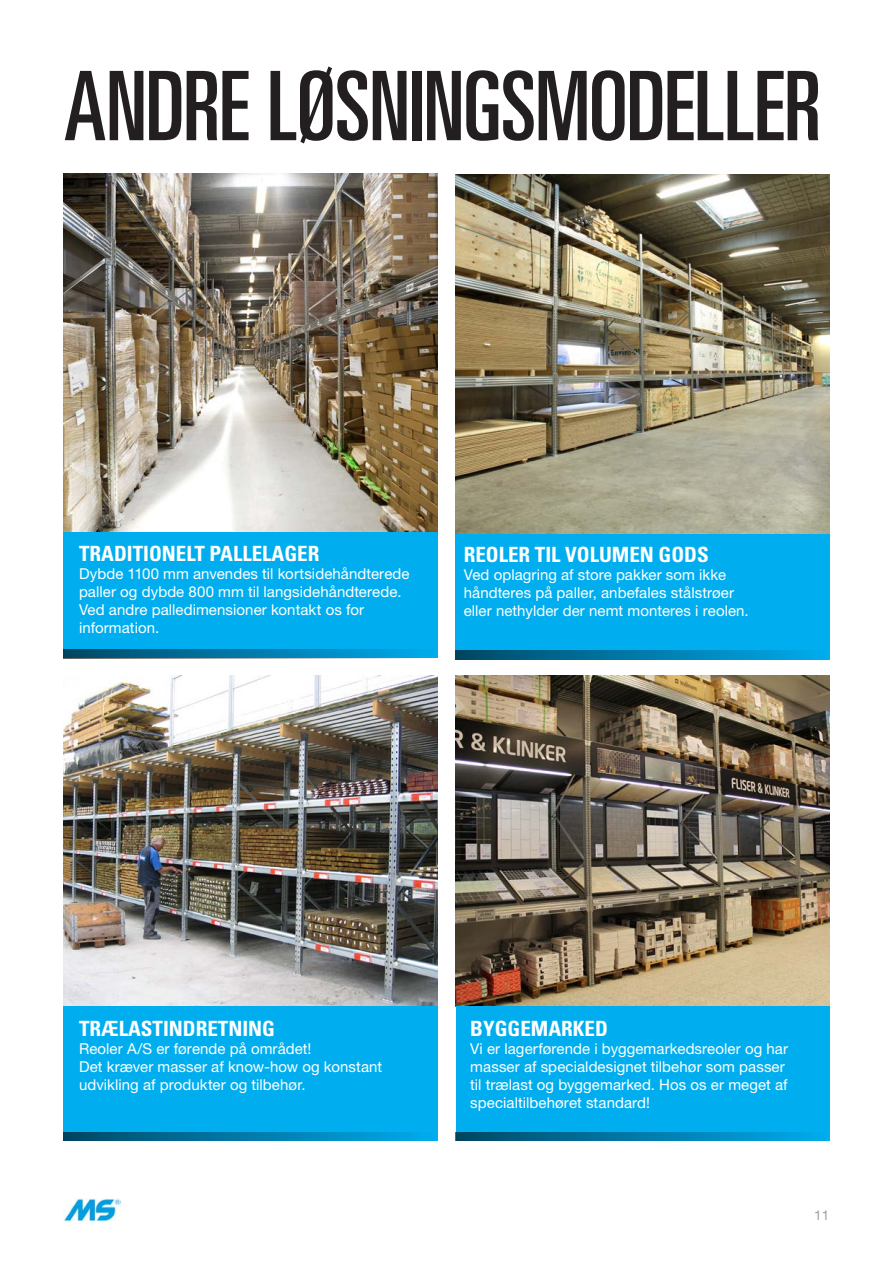
<style>
.page{position:relative;width:893px;height:1263px;background:#fff}
.page>*{position:absolute;margin:0;border:0;box-sizing:border-box;transform-origin:0 0}
.t1{font:ultra-condensed 96px "Univers";letter-spacing:-.01em;color:#231f20}
.t2{font:700 condensed 21px "Univers";color:#fff}
.t3{font:15px/18px "Helvetica Neue LT Pro";letter-spacing:.005em;color:#fff}
.t4{font:13.5px "Helvetica Neue LT Pro";color:#9d9fa2}
</style>
<div class="page">
<img style="left:64px;top:1198px;width:57px;height:22px">
<img style="left:64px;top:675px;width:374px;height:331px">
<img style="left:456px;top:675px;width:373px;height:331px">
<div style="left:64px;top:1006px;width:374px;height:135px;background:#00aeef"></div>
<svg style="left:64px;top:1132px;width:349px;height:8px;background:#0077a5"></svg>
<div style="left:456px;top:1006px;width:373px;height:135px;background:#00aeef"></div>
<svg style="left:456px;top:1132px;width:349px;height:8px;background:#0077a5"></svg>
<div style="left:64px;top:531px;width:374px;height:127px;background:#00aeef"></div>
<svg style="left:64px;top:650px;width:350px;height:8px;background:#0077a5"></svg>
<div style="left:455px;top:533px;width:374px;height:126px;background:#00aeef"></div>
<svg style="left:455px;top:651px;width:350px;height:8px;background:#0077a5"></svg>
<img style="left:64px;top:173px;width:374px;height:358px">
<img style="left:455px;top:174px;width:374px;height:359px">
<p class="t1" style="left:64px;top:51px;width:759px">ANDRE LØSNINGSMODELLER</p>
<p class="t2" style="left:79px;top:541px;width:242px">TRADITIONELT PALLELAGER</p>
<p class="t3" style="left:79px;top:564px;width:332px">Dybde 1100 mm anvendes til kortsidehåndterede paller og dybde 800 mm til langsidehåndterede.</p>
<p class="t3" style="left:79px;top:600px;width:287px">Ved andre palledimensioner kontakt os for</p>
<p class="t3" style="left:79px;top:618px;width:82px">information.</p>
<p class="t2" style="left:464px;top:542px;width:246px">REOLER TIL VOLUMEN GODS</p>
<p class="t3" style="left:464px;top:566px;width:264px">Ved oplagring af store pakker som ikke</p>
<p class="t3" style="left:464px;top:584px;width:272px">håndteres på paller, anbefales stålstrøer</p>
<p class="t3" style="left:464px;top:602px;width:286px">eller nethylder der nemt monteres i reolen.</p>
<p class="t2" style="left:79px;top:1016px;width:198px">TRÆLASTINDRETNING</p>
<p class="t3" style="left:79px;top:1039px;width:234px">Reoler A/S er førende på området!</p>
<p class="t3" style="left:79px;top:1057px;width:305px">Det kræver masser af know-how og konstant</p>
<p class="t3" style="left:79px;top:1075px;width:228px">udvikling af produkter og tilbehør.</p>
<p class="t2" style="left:470px;top:1016px;width:139px">BYGGEMARKED</p>
<p class="t3" style="left:470px;top:1039px;width:319px">Vi er lagerførende i byggemarkedsreoler og har masser af specialdesignet tilbehør som passer</p>
<p class="t3" style="left:470px;top:1075px;width:319px">til trælast og byggemarked. Hos os er meget af</p>
<p class="t3" style="left:470px;top:1093px;width:181px">specialtilbehøret standard!</p>
<p class="t4" style="left:814px;top:1207px;width:17px">11</p>
</div>
